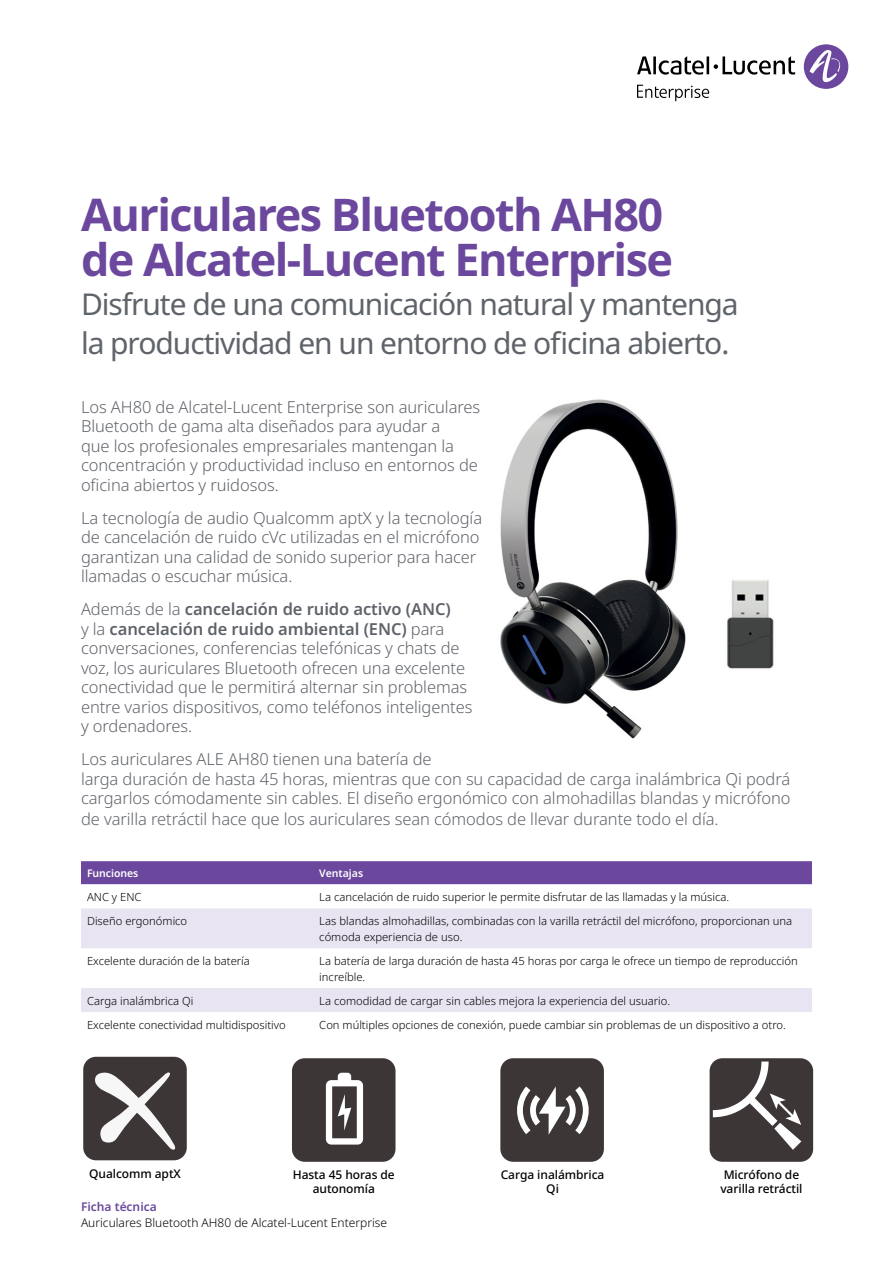
<style>
.page{position:relative;width:893px;height:1263px;background:#fff}
.page>*{position:absolute;margin:0;border:0;box-sizing:border-box;transform-origin:0 0}
.t1{font:700 45px/45px "Noto Sans";letter-spacing:-.035em;color:#6b489d}
.t2{font:30px/39px "Noto Sans";letter-spacing:-.035em;color:#5f636a}
.t3{font:300 16.5px/19.5px "Noto Sans";letter-spacing:-.005em;color:#5f636a}
.t4{font:500 12px/14.4px "Noto Sans";letter-spacing:-.005em;color:#000;text-align:center}
.t5{font:300 12px "Noto Sans";color:#000}
.t6{font:600 12px "Noto Sans";color:#6b489d}
.t7{font:300 11.25px/15.8px "Noto Sans";color:#000}
.t8{font:600 10.5px "Noto Sans";letter-spacing:-.005em;color:#fff}
.s1{font-weight:600}
</style>
<div class="page">
<div style="left:804px;top:44px;width:44px;height:45px;background:#6b489d;border-radius:50%"></div>
<svg style="left:809px;top:50px;width:34px;height:33px"></svg>
<svg style="left:637px;top:56px;width:158px;height:19px"></svg>
<svg style="left:637px;top:85px;width:72px;height:16px"></svg>
<div style="left:81px;top:861px;width:731px;height:23px;background:#6b489d"></div>
<svg style="left:81px;top:884px;width:731px;height:1px"></svg>
<svg style="left:81px;top:908px;width:731px;height:104px;fill:#e8e4f2"></svg>
<img style="left:500px;top:399px;width:186px;height:340px">
<img style="left:727px;top:580px;width:47px;height:89px">
<div style="left:83px;top:1057px;width:104px;height:103px;background:#3d3636;border-radius:13px"></div>
<svg style="left:95px;top:1072px;width:80px;height:78px"></svg>
<div style="left:292px;top:1058px;width:103px;height:104px;background:#3d3636;border-radius:13px"></div>
<svg style="left:326px;top:1073px;width:37px;height:71px"></svg>
<div style="left:500px;top:1058px;width:104px;height:104px;background:#3d3636;border-radius:13px"></div>
<svg style="left:517px;top:1086px;width:72px;height:49px"></svg>
<div style="left:710px;top:1058px;width:103px;height:104px;background:#3d3636;border-radius:13px"></div>
<svg style="left:713px;top:1061px;width:101px;height:89px"></svg>
<h1 class="t1" style="left:81px;top:193px;width:594px">Auriculares Bluetooth AH80 de Alcatel-Lucent Enterprise</h1>
<h2 class="t2" style="left:81px;top:285px;width:659px">Disfrute de una comunicación natural y mantenga la productividad en un entorno de oficina abierto.</h2>
<p class="t3" style="left:81px;top:397px;width:401px">Los AH80 de Alcatel-Lucent Enterprise son auriculares Bluetooth de gama alta diseñados para ayudar a<br>que los profesionales empresariales mantengan la concentración y productividad incluso en entornos de oficina abiertos y ruidosos.</p>
<p class="t3" style="left:81px;top:508px;width:403px">La tecnología de audio Qualcomm aptX y la tecnología de cancelación de ruido cVc utilizadas en el micrófono garantizan una calidad de sonido superior para hacer llamadas o escuchar música.</p>
<p class="t3" style="left:81px;top:600px;width:393px">Además de la <span class="s1">cancelación de ruido activo (ANC)<br></span>y la <span class="s1">cancelación de ruido ambiental (ENC)</span> para conversaciones, conferencias telefónicas y chats de voz, los auriculares Bluetooth ofrecen una excelente conectividad que le permitirá alternar sin problemas entre varios dispositivos, como teléfonos inteligentes y ordenadores.</p>
<p class="t3" style="left:81px;top:750px;width:711px">Los auriculares ALE AH80 tienen una batería de<br>larga duración de hasta 45 horas, mientras que con su capacidad de carga inalámbrica Qi podrá cargarlos cómodamente sin cables. El diseño ergonómico con almohadillas blandas y micrófono</p>
<p class="t3" style="left:81px;top:810px;width:639px">de varilla retráctil hace que los auriculares sean cómodos de llevar durante todo el día.</p>
<p class="t8" style="left:87px;top:866px;width:53px">Funciones</p>
<p class="t8" style="left:319px;top:866px;width:45px">Ventajas</p>
<p class="t7" style="left:87px;top:889px;width:56px">ANC y ENC</p>
<p class="t7" style="left:319px;top:889px;width:411px">La cancelación de ruido superior le permite disfrutar de las llamadas y la música.</p>
<p class="t7" style="left:87px;top:913px;width:102px">Diseño ergonómico</p>
<p class="t7" style="left:319px;top:913px;width:474px">Las blandas almohadillas, combinadas con la varilla retráctil del micrófono, proporcionan una cómoda experiencia de uso.</p>
<p class="t7" style="left:87px;top:953px;width:164px">Excelente duración de la batería</p>
<p class="t7" style="left:319px;top:953px;width:480px">La batería de larga duración de hasta 45 horas por carga le ofrece un tiempo de reproducción increíble.</p>
<p class="t7" style="left:87px;top:993px;width:108px">Carga inalámbrica Qi</p>
<p class="t7" style="left:319px;top:993px;width:352px">La comodidad de cargar sin cables mejora la experiencia del usuario.</p>
<p class="t7" style="left:87px;top:1017px;width:200px">Excelente conectividad multidispositivo</p>
<p class="t7" style="left:319px;top:1017px;width:468px">Con múltiples opciones de conexión, puede cambiar sin problemas de un dispositivo a otro.</p>
<p class="t4" style="left:89px;top:1166px;width:93px">Qualcomm aptX</p>
<p class="t4" style="left:293px;top:1168px;width:104px">Hasta 45 horas de autonomía</p>
<p class="t4" style="left:501px;top:1168px;width:105px">Carga inalámbrica<br>Qi</p>
<p class="t4" style="left:720px;top:1168px;width:84px;text-align:left">Micrófono de varilla retráctil</p>
<p class="t6" style="left:81px;top:1198px;width:77px">Ficha técnica</p>
<p class="t5" style="left:81px;top:1214px;width:308px">Auriculares Bluetooth AH80 de Alcatel-Lucent Enterprise</p>
</div>
